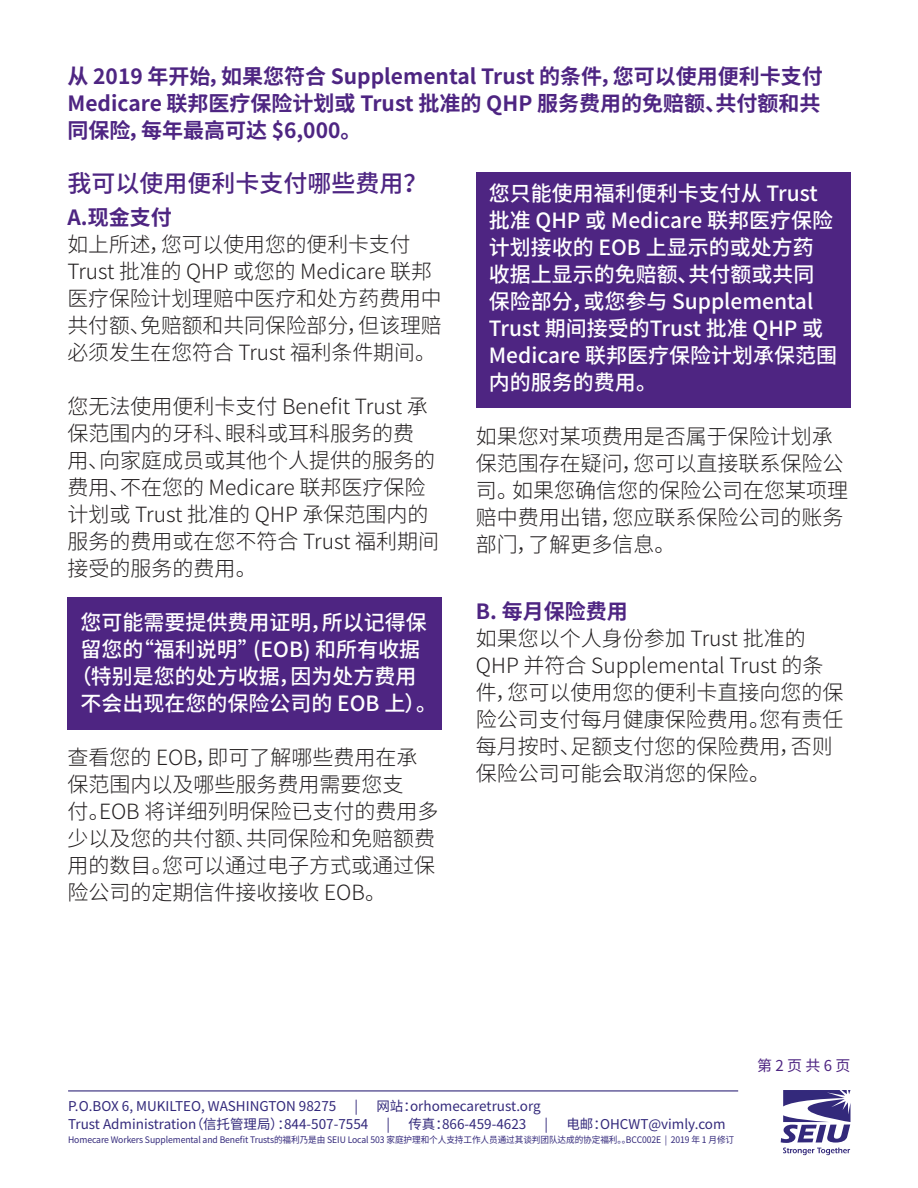
<style>
.page{position:relative;width:918px;height:1188px;background:#fff}
.page>*{position:absolute;margin:0;border:0;box-sizing:border-box;transform-origin:0 0}
.content_header{font:500 24px "Noto Sans CJ Ksc";color:#4e2582}
.content_header-2{font:300 21px/27px "Noto Sans CJ Ksc";color:#231f20}
.content_header-3{font:500 21px/27px "Noto Sans CJ Ksc";color:#fff}
.content_header-4{font:700 21px/27px "Noto Sans CJ Ksc";color:#4e2582;text-align:justify}
.t1{font:15px "Noto Sans CJ Ksc";color:#4e2582}
.t2{font:13.5px "Noto Sans CJ Ksc";color:#33297b}
.t3{font:9px "Noto Sans CJ Ksc";letter-spacing:-.01em;color:#33297b;scale:.96 1}
.s1{font-weight:700;color:#4e2582}
</style>
<div class="page">
<div style="left:68px;top:598px;width:374px;height:132px;background:#4e2582"></div>
<div style="left:476px;top:172px;width:374px;height:236px;background:#4e2582"></div>
<svg style="left:781px;top:1090px;width:70px;height:65px"></svg>
<hr style="left:68px;top:1090px;width:670px;height:1px;background:#33297b">
<p class="content_header-4" style="left:68px;top:64px;width:757px">从 2019 年开始，如果您符合 Supplemental Trust 的条件，您可以使用便利卡支付Medicare 联邦医疗保险计划或 Trust 批准的 QHP 服务费用的免赔额、共付额和共同保险，每年最高可达 $6,000。</p>
<p class="content_header" style="left:68px;top:169px;width:361px">我可以使用便利卡支付哪些费用？</p>
<p class="content_header-2" style="left:68px;top:205px;width:376px"><span class="s1">A.现金支付<br></span>如上所述，您可以使用您的便利卡支付<br>Trust 批准的 QHP 或您的 Medicare 联邦医疗保险计划理赔中医疗和处方药费用中共付额、免赔额和共同保险部分，但该理赔必须发生在您符合 Trust 福利条件期间。</p>
<p class="content_header-2" style="left:68px;top:394px;width:369px">您无法使用便利卡支付 Benefit Trust 承保范围内的牙科、眼科或耳科服务的费用、向家庭成员或其他个人提供的服务的费用、不在您的 Medicare 联邦医疗保险</p>
<p class="content_header-2" style="left:68px;top:502px;width:373px">计划或 Trust 批准的 QHP 承保范围内的服务的费用或在您不符合 Trust 福利期间接受的服务的费用。</p>
<p class="content_header-3" style="left:80px;top:610px;width:348px">您可能需要提供费用证明，所以记得保</p>
<p class="content_header-3" style="left:80px;top:637px;width:341px">留您的“福利说明”(EOB) 和所有收据</p>
<p class="content_header-3" style="left:71px;top:664px;width:347px">（特别是您的处方收据，因为处方费用</p>
<p class="content_header-3" style="left:80px;top:691px;width:358px">不会出现在您的保险公司的 EOB 上）。</p>
<p class="content_header-2" style="left:68px;top:745px;width:372px">查看您的 EOB，即可了解哪些费用在承保范围内以及哪些服务费用需要您支<br>付。EOB 将详细列明保险已支付的费用多少以及您的共付额、共同保险和免赔额费用的数目。您可以通过电子方式或通过保险公司的定期信件接收接收 EOB。</p>
<p class="content_header-3" style="left:489px;top:180px;width:350px">您只能使用福利便利卡支付从 Trust批准 QHP 或 Medicare 联邦医疗保险计划接收的 EOB 上显示的或处方药收据上显示的免赔额、共付额或共同保险部分，或您参与 Supplemental<br>Trust 期间接受的Trust 批准 QHP 或<br>Medicare 联邦医疗保险计划承保范围内的服务的费用。</p>
<p class="content_header-2" style="left:476px;top:423px;width:374px">如果您对某项费用是否属于保险计划承保范围存在疑问，您可以直接联系保险公司。如果您确信您的保险公司在您某项理赔中费用出错，您应联系保险公司的账务部门，了解更多信息。</p>
<p class="content_header-4" style="left:476px;top:598px;width:153px">B. 每月保险费用</p>
<p class="content_header-2" style="left:476px;top:625px;width:369px">如果您以个人身份参加 Trust 批准的<br>QHP 并符合 Supplemental Trust 的条件，您可以使用您的便利卡直接向您的保险公司支付每月健康保险费用。您有责任每月按时、足额支付您的保险费用，否则保险公司可能会取消您的保险。</p>
<p class="t1" style="left:757px;top:1057px;width:95px">第 2 页 共 6 页</p>
<p class="t2" style="left:68px;top:1098px;width:270px">P.O.BOX 6, MUKILTEO, WASHINGTON 98275</p>
<p class="t2" style="left:355px;top:1098px;width:5px">|</p>
<p class="t2" style="left:376px;top:1098px;width:166px">网站：orhomecaretrust.org</p>
<p class="t2" style="left:68px;top:1117px;width:302px">Trust Administration（信托管理局）：844-507-7554</p>
<p class="t2" style="left:387px;top:1117px;width:5px">|</p>
<p class="t2" style="left:408px;top:1117px;width:120px">传真：866-459-4623</p>
<p class="t2" style="left:545px;top:1117px;width:5px">|</p>
<p class="t2" style="left:566px;top:1117px;width:161px">电邮：OHCWT@vimly.com</p>
<p class="t3" style="left:68px;top:1135px;width:695px">Homecare Workers Supplemental and Benefit Trusts的福利乃是由 SEIU Local 503 家庭护理和个人支持工作人员通过其谈判团队达成的协定福利。。BCC002E | 2019 年 1 月修订</p>
</div>
